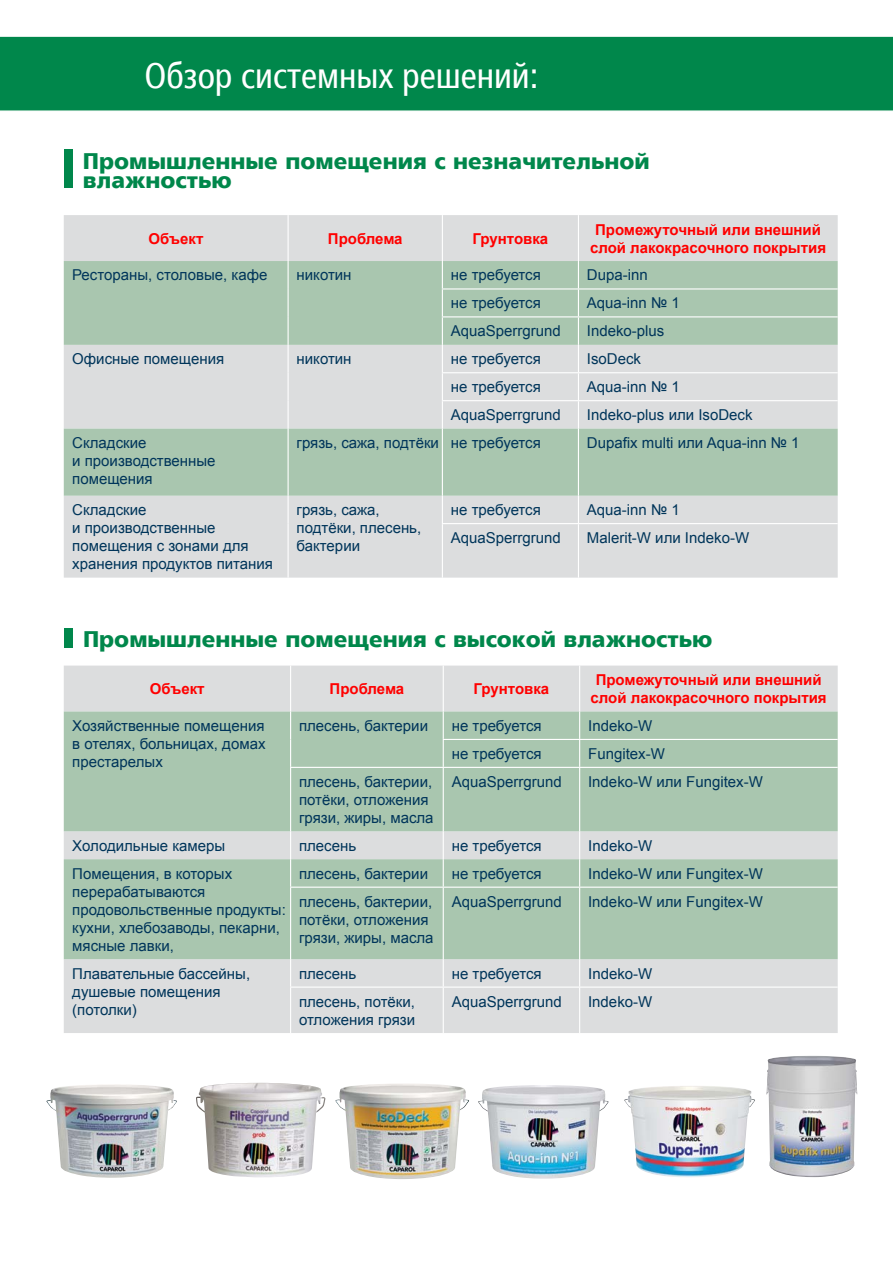
<style>
.page{position:relative;width:893px;height:1263px;background:#fff}
.page>*{position:absolute;margin:0;border:0;box-sizing:border-box;transform-origin:0 0}
.t1{font:condensed 36px "Frutiger LTCYR";color:#fff}
.t2{font:900 22.5px/19.2px "Frutiger LTCYR";color:#00874b}
.t3{font:15px/18px "Arial";color:#00355a}
.t4{font:700 15px/18px "Arial";color:#f00;text-align:center}
</style>
<div class="page">
<div style="left:0;top:37px;width:893px;height:73px;background:#00874b"></div>
<img style="left:196px;top:1083px;width:130px;height:94px">
<img style="left:46px;top:1084px;width:131px;height:94px">
<img style="left:478px;top:1085px;width:131px;height:93px">
<div style="left:64px;top:150px;width:8px;height:38px;background:#00874b"></div>
<div style="left:64px;top:628px;width:8px;height:19px;background:#00874b"></div>
<img style="left:766px;top:1056px;width:91px;height:121px">
<img style="left:624px;top:1086px;width:131px;height:91px">
<img style="left:335px;top:1084px;width:134px;height:95px">
<div style="left:64px;top:215px;width:774px;height:363px;background:#dcddde"></div>
<svg style="left:64px;top:261px;width:774px;height:235px;background:#bbcec0"></svg>
<hr style="left:288px;top:215px;width:1px;height:46px;background:#fff">
<hr style="left:442px;top:215px;width:1px;height:46px;background:#fff">
<hr style="left:578px;top:215px;width:1px;height:46px;background:#fff">
<svg style="left:288px;top:261px;width:1px;height:168px"></svg>
<svg style="left:442px;top:261px;width:1px;height:168px"></svg>
<svg style="left:578px;top:261px;width:1px;height:168px"></svg>
<hr style="left:288px;top:429px;width:1px;height:67px;background:#fff">
<hr style="left:442px;top:429px;width:1px;height:67px;background:#fff">
<hr style="left:578px;top:429px;width:1px;height:67px;background:#fff">
<svg style="left:288px;top:496px;width:1px;height:28px"></svg>
<hr style="left:288px;top:524px;width:1px;height:54px;background:#fff">
<svg style="left:442px;top:496px;width:1px;height:27px"></svg>
<svg style="left:578px;top:496px;width:1px;height:27px"></svg>
<hr style="left:442px;top:524px;width:1px;height:54px;background:#fff">
<hr style="left:578px;top:524px;width:1px;height:54px;background:#fff">
<hr style="left:442px;top:288px;width:396px;height:1px;background:#fff">
<hr style="left:442px;top:316px;width:396px;height:1px;background:#fff">
<hr style="left:442px;top:372px;width:396px;height:1px;background:#fff">
<hr style="left:442px;top:400px;width:396px;height:1px;background:#fff">
<hr style="left:442px;top:523px;width:396px;height:1px;background:#fff">
<div style="left:64px;top:665px;width:774px;height:368px;background:#dcddde"></div>
<svg style="left:64px;top:711px;width:774px;height:248px;background:#afc8b4"></svg>
<hr style="left:290px;top:665px;width:1px;height:46px;background:#fff">
<hr style="left:443px;top:665px;width:1px;height:46px;background:#fff">
<hr style="left:579px;top:665px;width:1px;height:46px;background:#fff">
<svg style="left:290px;top:711px;width:1px;height:56px"></svg>
<svg style="left:443px;top:711px;width:1px;height:56px"></svg>
<svg style="left:579px;top:711px;width:1px;height:56px"></svg>
<hr style="left:290px;top:768px;width:1px;height:63px;background:#fff">
<hr style="left:443px;top:768px;width:1px;height:63px;background:#fff">
<hr style="left:579px;top:768px;width:1px;height:63px;background:#fff">
<svg style="left:290px;top:831px;width:1px;height:55px"></svg>
<svg style="left:443px;top:831px;width:1px;height:55px"></svg>
<svg style="left:579px;top:831px;width:1px;height:55px"></svg>
<hr style="left:290px;top:888px;width:1px;height:71px;background:#fff">
<hr style="left:443px;top:888px;width:1px;height:71px;background:#fff">
<hr style="left:579px;top:888px;width:1px;height:71px;background:#fff">
<svg style="left:290px;top:959px;width:1px;height:27px"></svg>
<svg style="left:443px;top:959px;width:1px;height:27px"></svg>
<svg style="left:579px;top:959px;width:1px;height:27px"></svg>
<hr style="left:290px;top:988px;width:1px;height:45px;background:#fff">
<hr style="left:443px;top:988px;width:1px;height:45px;background:#fff">
<hr style="left:579px;top:988px;width:1px;height:45px;background:#fff">
<hr style="left:443px;top:739px;width:395px;height:1px;background:#fff">
<hr style="left:290px;top:767px;width:548px;height:1px;background:#fff">
<hr style="left:290px;top:886px;width:548px;height:2px;background:#fff">
<hr style="left:290px;top:986px;width:548px;height:2px;background:#fff">
<h1 class="t1" style="left:145px;top:61px;width:395px">Обзор системных решений:</h1>
<h2 class="t2" style="left:83px;top:153px;width:568px">Промышленные помещения с незначительной влажностью</h2>
<p class="t4" style="left:148px;top:229px;width:56px">Объект</p>
<p class="t4" style="left:328px;top:229px;width:76px">Проблема</p>
<p class="t4" style="left:473px;top:229px;width:77px">Грунтовка</p>
<p class="t4" style="left:590px;top:220px;width:238px">Промежуточный или внешний слой лакокрасочного покрытия</p>
<p class="t3" style="left:72px;top:266px;width:197px">Рестораны, столовые, кафе</p>
<p class="t3" style="left:297px;top:266px;width:56px">никотин</p>
<p class="t3" style="left:451px;top:266px;width:91px">не требуется</p>
<p class="t3" style="left:587px;top:266px;width:62px">Dupa-inn</p>
<p class="t3" style="left:451px;top:294px;width:91px">не требуется</p>
<p class="t3" style="left:587px;top:294px;width:94px">Aqua-inn № 1</p>
<p class="t3" style="left:451px;top:322px;width:112px">AquaSperrgrund</p>
<p class="t3" style="left:587px;top:322px;width:79px">Indeko-plus</p>
<p class="t3" style="left:72px;top:350px;width:153px">Офисные помещения</p>
<p class="t3" style="left:297px;top:350px;width:56px">никотин</p>
<p class="t3" style="left:451px;top:350px;width:91px">не требуется</p>
<p class="t3" style="left:587px;top:350px;width:56px">IsoDeck</p>
<p class="t3" style="left:451px;top:378px;width:91px">не требуется</p>
<p class="t3" style="left:587px;top:378px;width:94px">Aqua-inn № 1</p>
<p class="t3" style="left:451px;top:406px;width:112px">AquaSperrgrund</p>
<p class="t3" style="left:587px;top:406px;width:167px">Indeko-plus или IsoDeck</p>
<p class="t3" style="left:72px;top:434px;width:145px">Складские<br>и производственные помещения</p>
<p class="t3" style="left:297px;top:434px;width:246px">грязь, сажа, подтёки не требуется</p>
<p class="t3" style="left:587px;top:434px;width:214px">Dupafix multi или Aqua-inn № 1</p>
<p class="t3" style="left:72px;top:501px;width:202px">Складские<br>и производственные помещения с зонами для хранения продуктов питания</p>
<p class="t3" style="left:297px;top:501px;width:126px">грязь, сажа, подтёки, плесень, бактерии</p>
<p class="t3" style="left:451px;top:501px;width:91px">не требуется</p>
<p class="t3" style="left:587px;top:501px;width:94px">Aqua-inn № 1</p>
<p class="t3" style="left:451px;top:529px;width:112px">AquaSperrgrund</p>
<p class="t3" style="left:587px;top:529px;width:164px">Malerit-W или Indeko-W</p>
<h2 class="t2" style="left:83px;top:632px;width:631px">Промышленные помещения с высокой влажностью</h2>
<p class="t4" style="left:150px;top:680px;width:56px">Объект</p>
<p class="t4" style="left:330px;top:680px;width:76px">Проблема</p>
<p class="t4" style="left:474px;top:680px;width:77px">Грунтовка</p>
<p class="t4" style="left:591px;top:671px;width:238px">Промежуточный или внешний слой лакокрасочного покрытия</p>
<p class="t3" style="left:72px;top:717px;width:195px;text-align:justify">Хозяйственные помещения в отелях, больницах, домах престарелых</p>
<p class="t3" style="left:299px;top:717px;width:130px">плесень, бактерии</p>
<p class="t3" style="left:452px;top:717px;width:91px">не требуется</p>
<p class="t3" style="left:588px;top:717px;width:66px">Indeko-W</p>
<p class="t3" style="left:452px;top:745px;width:91px">не требуется</p>
<p class="t3" style="left:588px;top:745px;width:78px">Fungitex-W</p>
<p class="t3" style="left:299px;top:772px;width:136px">плесень, бактерии, потёки, отложения грязи, жиры, масла</p>
<p class="t3" style="left:452px;top:772px;width:112px">AquaSperrgrund</p>
<p class="t3" style="left:588px;top:772px;width:176px">Indeko-W или Fungitex-W</p>
<p class="t3" style="left:72px;top:836px;width:155px">Холодильные камеры</p>
<p class="t3" style="left:299px;top:836px;width:59px">плесень</p>
<p class="t3" style="left:452px;top:836px;width:91px">не требуется</p>
<p class="t3" style="left:588px;top:836px;width:66px">Indeko-W</p>
<p class="t3" style="left:72px;top:864px;width:215px">Помещения, в которых перерабатываются продовольственные продукты: кухни, хлебозаводы, пекарни, мясные лавки,</p>
<p class="t3" style="left:299px;top:864px;width:130px">плесень, бактерии</p>
<p class="t3" style="left:452px;top:864px;width:91px">не требуется</p>
<p class="t3" style="left:588px;top:864px;width:176px">Indeko-W или Fungitex-W</p>
<p class="t3" style="left:299px;top:892px;width:136px">плесень, бактерии, потёки, отложения грязи, жиры, масла</p>
<p class="t3" style="left:452px;top:892px;width:112px">AquaSperrgrund</p>
<p class="t3" style="left:588px;top:892px;width:176px">Indeko-W или Fungitex-W</p>
<p class="t3" style="left:72px;top:964px;width:179px">Плавательные бассейны, душевые помещения (потолки)</p>
<p class="t3" style="left:299px;top:964px;width:59px">плесень</p>
<p class="t3" style="left:452px;top:964px;width:91px">не требуется</p>
<p class="t3" style="left:588px;top:964px;width:66px">Indeko-W</p>
<p class="t3" style="left:299px;top:992px;width:118px">плесень, потёки, отложения грязи</p>
<p class="t3" style="left:452px;top:992px;width:112px">AquaSperrgrund</p>
<p class="t3" style="left:588px;top:992px;width:66px">Indeko-W</p>
</div>
